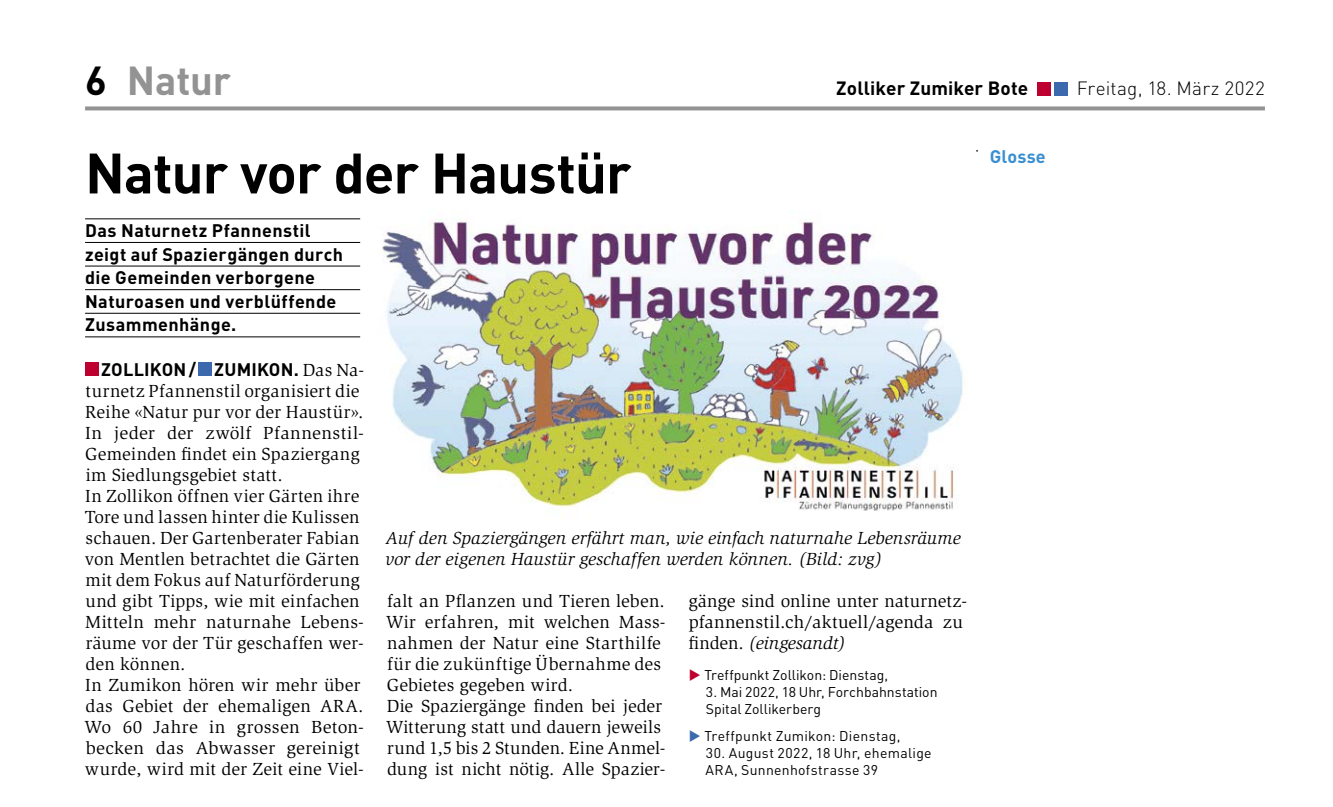
<style>
.page{position:relative;width:1333px;height:807px;background:#fff}
.page>*{position:absolute;margin:0;border:0;box-sizing:border-box;transform-origin:0 0}
.t1{font:700 56px "DIN";letter-spacing:-.02em;color:#000}
.t2{font:700 40px "DIN";letter-spacing:-.005em;color:#939393}
.t3{font:700 19px "DIN";letter-spacing:.01em;color:#000}
.t4{font:300 19px "DIN";letter-spacing:.01em;color:#000}
.t5{font:18px/21px "Slimbach";letter-spacing:.015em;color:#000}
.t6{font:700 18px/23.6px "DIN";letter-spacing:.02em;color:#000}
.t7{font:italic 18px/21px "Slimbach";letter-spacing:.005em;color:#000}
.t8{font:700 18px "DIN";letter-spacing:.005em;color:#398fd1}
.t9{font:14px/17px "DIN";letter-spacing:.015em;color:#000}
.s1{color:#000}
.s2{font-family:"Slimbach";font-weight:400}
.s3{font-style:italic}
</style>
<div class="page">
<svg style="left:85px;top:106px;width:1179px;height:4px;fill:#939393"></svg>
<div style="left:1037px;top:82px;width:13px;height:13px;background:#be0030"></div>
<div style="left:1053px;top:82px;width:14px;height:13px;background:#3c68ae"></div>
<div style="left:85px;top:362px;width:13px;height:14px;background:#be0030"></div>
<div style="left:198px;top:362px;width:13px;height:14px;background:#3c68ae"></div>
<hr style="left:85px;top:219px;width:275px;height:1px;background:#000">
<hr style="left:85px;top:242px;width:275px;height:1px;background:#000">
<hr style="left:85px;top:266px;width:275px;height:1px;background:#000">
<hr style="left:85px;top:289px;width:275px;height:1px;background:#000">
<hr style="left:85px;top:313px;width:275px;height:1px;background:#000">
<hr style="left:85px;top:336px;width:275px;height:1px;background:#000">
<img style="left:382px;top:219px;width:581px;height:299px">
<h2 class="t2" style="left:85px;top:54px;width:147px"><span class="s1">6</span> Natur</h2>
<p class="t3" style="left:836px;top:76px;width:193px">Zolliker Zumiker Bote</p>
<p class="t4" style="left:1076px;top:77px;width:190px">Freitag, 18. März 2022</p>
<h1 class="t1" style="left:85px;top:137px;width:548px">Natur vor der Haustür</h1>
<p class="t6" style="left:85px;top:218px;width:259px">Das Naturnetz Pfannenstil zeigt auf Spaziergängen durch die Gemeinden verborgene<br>Naturoasen und verblüffende<br>Zusammenhänge.</p>
<p class="t6" style="left:101px;top:356px;width:264px">ZOLLIKON/ ZUMIKON. <span class="s2">Das Na-</span></p>
<p class="t5" style="left:84px;top:380px;width:281px">turnetz Pfannenstil organisiert die<br>Reihe «Natur pur vor der Haustür».<br>In jeder der zwölf Pfannenstil-<br>Gemeinden findet ein Spaziergang im Siedlungsgebiet statt.<br>In Zollikon öffnen vier Gärten ihre<br>Tore und lassen hinter die Kulissen schauen. Der Gartenberater Fabian von Mentlen betrachtet die Gärten mit dem Fokus auf Naturförderung und gibt Tipps, wie mit einfachen<br>Mitteln mehr naturnahe Lebens&shy;räume vor der Tür geschaffen wer&shy;den können.<br>In Zumikon hören wir mehr über das Gebiet der ehemaligen ARA.<br>Wo 60 Jahre in grossen Beton&shy;becken das Abwasser gereinigt wurde, wird mit der Zeit eine Viel-</p>
<p class="t7" style="left:385px;top:527px;width:576px">Auf den Spaziergängen erfährt man, wie einfach naturnahe Lebensräume vor der eigenen Haustür geschaffen werden können. (Bild: zvg)</p>
<p class="t5" style="left:386px;top:590px;width:281px">falt an Pflanzen und Tieren leben.<br>Wir erfahren, mit welchen Mass&shy;nahmen der Natur eine Starthilfe für die zukünftige Übernahme des<br>Gebietes gegeben wird.<br>Die Spaziergänge finden bei jeder<br>Witterung statt und dauern jeweils rund 1,5 bis 2 Stunden. Eine Anmel&shy;dung ist nicht nötig. Alle Spazier-</p>
<p class="t5" style="left:688px;top:590px;width:280px">gänge sind online unter naturnetz&shy;pfannenstil.ch/aktuell/agenda zu finden. <span class="s3">(eingesandt)</span></p>
<p class="t9" style="left:704px;top:666px;width:185px">Treffpunkt Zollikon: Dienstag,</p>
<p class="t9" style="left:705px;top:683px;width:233px">3. Mai 2022, 18 Uhr, Forchbahnstation<br>Spital Zollikerberg</p>
<p class="t9" style="left:704px;top:727px;width:198px">Treffpunkt Zumikon: Dienstag,</p>
<p class="t9" style="left:705px;top:744px;width:228px">30. August 2022, 18 Uhr, ehemalige<br>ARA, Sunnenhofstrasse 39</p>
<p class="t8" style="left:989px;top:145px;width:57px">Glosse</p>
</div>
